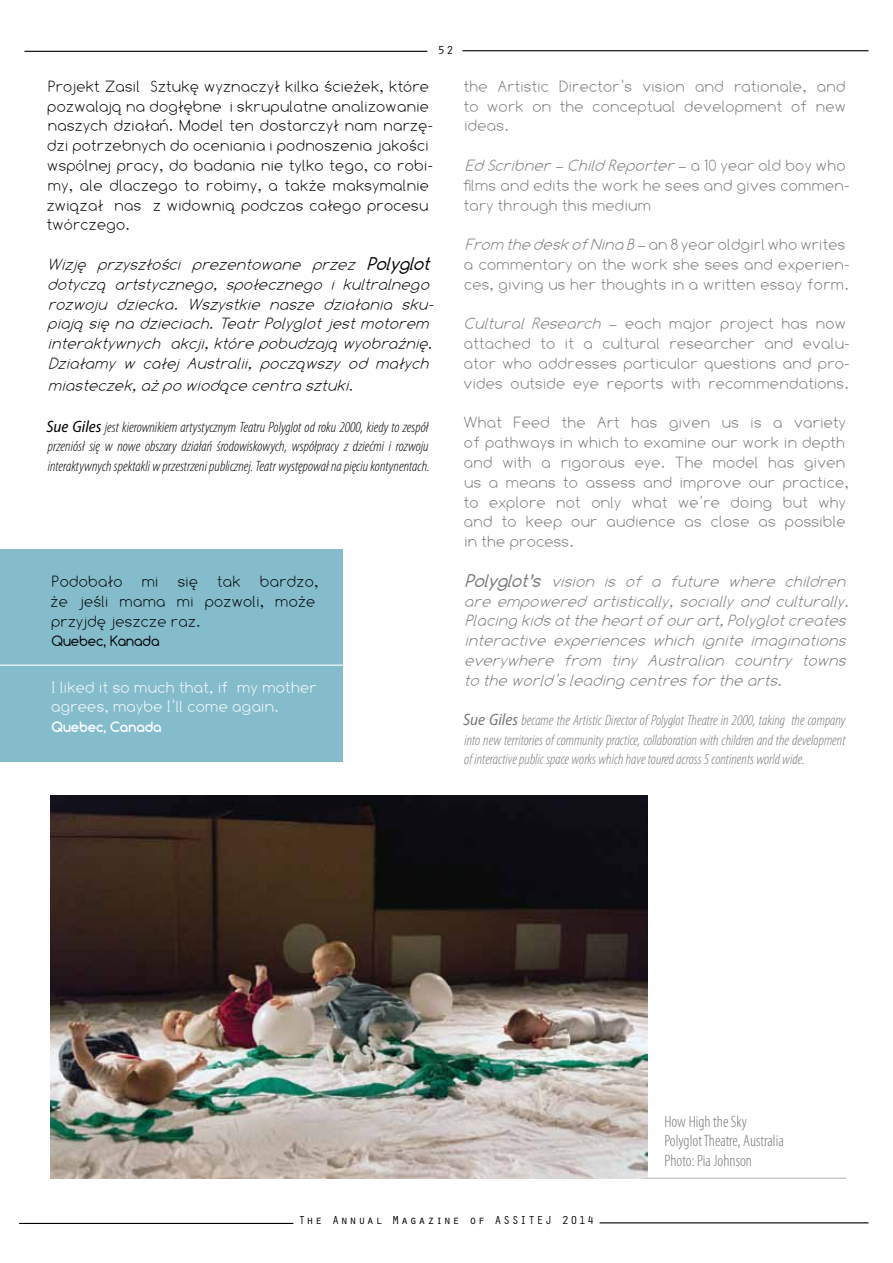
<style>
.page{position:relative;width:893px;height:1263px;background:#fff}
.page>*{position:absolute;margin:0;border:0;box-sizing:border-box;transform-origin:0 0}
.t1{font:300 16.5px/19.8px "Comfortaa";color:#77787b}
.t2{font:300 16.5px/19.8px "Comfortaa";color:#000}
.t3{font:italic 300 16.5px/19.8px "Comfortaa";color:#000}
.t4{font:italic 300 16.5px/19.8px "Comfortaa";color:#77787b}
.t5{font:300 16.5px/19.8px "Comfortaa";color:#fff}
.t6{font:300 condensed 16.5px/19.5px "Myriad Pro";color:#77787b}
.t7{font:italic 300 condensed 15px/19.5px "Myriad Pro";color:#000;text-align:justify}
.t8{font:italic 300 condensed 15px/19.5px "Myriad Pro";color:#77787b;text-align:justify}
.t9{font:13.5px "Comfortaa";color:#000}
.t10{font:700 13.5px "Comfortaa";color:#fff}
.t11{font:12px "Orator Std";letter-spacing:.11em;color:#000}
.s1{font-weight:400}
.s2{font-weight:400;font-stretch:semi-condensed;font-size:16.5px}
.s3{font-style:italic}
</style>
<div class="page">
<hr style="left:19px;top:1223px;width:274px;height:1px;background:#000">
<hr style="left:600px;top:1222px;width:268px;height:1px;background:#000">
<hr style="left:24px;top:51px;width:403px;height:1px;background:#000">
<hr style="left:462px;top:50px;width:406px;height:1px;background:#000">
<img style="left:50px;top:795px;width:597px;height:384px">
<hr style="left:647px;top:1178px;width:199px;height:1px;background:#b8babc">
<div style="left:0;top:550px;width:343px;height:212px;background:#85bccc"></div>
<hr style="left:0;top:664px;width:356px;height:2px;background:#fff">
<p class="t11" style="left:438px;top:41px;width:17px">52</p>
<p class="t2" style="left:47px;top:76px;width:388px">Projekt Zasil Sztukę wyznaczył kilka ścieżek, które pozwalają na dogłębne i skrupulatne analizowanie naszych działań. Model ten dostarczył nam narzę&shy;dzi potrzebnych do oceniania i podnoszenia jakości wspólnej pracy, do badania nie tylko tego, co robi&shy;my, ale dlaczego to robimy, a także maksymalnie związał nas z widownią podczas całego procesu twórczego.</p>
<p class="t3" style="left:47px;top:254px;width:392px">Wizję przyszłości prezentowane przez <span class="s1">Polyglot </span>dotyczą artstycznego, społecznego i kultralnego rozwoju dziecka. Wszystkie nasze działania sku&shy;piają się na dzieciach.TeatrPolyglotjestmotorem interaktywnych akcji,które pobudzają wyobraźnię.<br>Działamy w całej Australii, począwszy od małych</p>
<p class="t3" style="left:48px;top:375px;width:311px">miasteczek,ażpo wiodące centra sztuki.</p>
<p class="t7" style="left:47px;top:417px;width:385px"><span class="s2">Sue Giles</span> jest kierownikiem artystycznym Teatru Polyglot od roku 2000, kiedy to zespół przeniósł się w nowe obszary działań środowiskowych, współpracy z dziećmi i rozwoju interaktywnych spektakli w przestrzeni publicznej. Teatr występował na pięciu kontynentach.</p>
<p class="t2" style="left:51px;top:572px;width:270px">Podobało mi się tak bardzo, że jeśli mama mi pozwoli, może przyjdę jeszcze raz.</p>
<p class="t9" style="left:51px;top:633px;width:110px">Quebec, Kanada</p>
<p class="t5" style="left:51px;top:677px;width:267px">I liked it so much that, if my mother agrees, maybe I’ll come again.</p>
<p class="t10" style="left:51px;top:718px;width:112px">Quebec, Canada</p>
<p class="t1" style="left:464px;top:76px;width:384px;text-align:justify">the Artistic Director’s vision and rationale, and to work on the conceptual development of new ideas.</p>
<p class="t1" style="left:463px;top:155px;width:388px"><span class="s3">Ed Scribner–Child Reporter</span>– a 1 0 y e a r o l d b o y w h o films and edits the work he sees and gives commen&shy;tary through this medium</p>
<p class="t1" style="left:464px;top:235px;width:387px"><span class="s3">From the deskofNina B</span>– an 8 year oldgirl who writes a commentary on the work she sees and experien&shy;ces, giving us her thoughts in a written essay form.</p>
<p class="t1" style="left:464px;top:314px;width:388px"><span class="s3">Cultural Research</span> – each major project has now attached to it a cultural researcher and evalu&shy;ator who addresses particular questions and pro&shy;vides outside eye reports with recommendations.</p>
<p class="t1" style="left:464px;top:413px;width:387px">What Feed the Art has given us is a variety of pathways in which to examine our work in depth and with a rigorous eye. The model has given us a means to assess and improve our practice, to explore not only what we’re doing but why and to keep our audience as close as possible in the process.</p>
<p class="t4" style="left:464px;top:571px;width:391px"><span class="s1">Polyglot’s</span> vision is of a future where children are empowered artistically, socially and culturally.<br>Placing kidsatthe heartofourart,Polyglotcreates interactive experiences which ignite imaginations everywhere from tiny Australian country towns to the world’sleading centresforthe arts.</p>
<p class="t8" style="left:463px;top:711px;width:384px"><span class="s2">Sue Giles</span> became the Artistic Director of Polyglot Theatre in 2000, taking the company into new territories of community practice, collaboration with children and the development of interactive public space works which have toured across 5 continents world wide.</p>
<p class="t6" style="left:664px;top:1112px;width:121px">How High the Sky<br>Polyglot Theatre, Australia<br>Photo: Pia Johnson</p>
<p class="t11" style="left:299px;top:1211px;width:297px">The Annual Magazine of ASSITEJ 2014</p>
</div>
